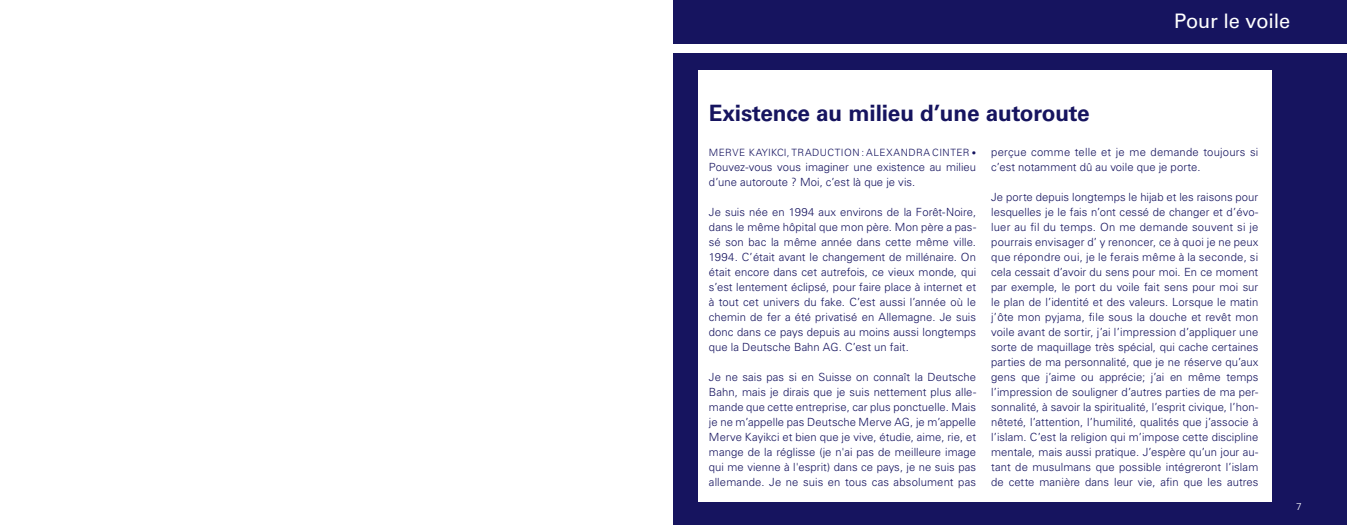
<style>
.page{position:relative;width:1347px;height:525px;background:#fff}
.page>*{position:absolute;margin:0;border:0;box-sizing:border-box;transform-origin:0 0}
.t1{font:700 22.5px "Univers LT Std";letter-spacing:-.005em;color:#16145f}
.t2{font:20px "Univers LT Std";letter-spacing:-.01em;color:#fff}
.t3{font:300 11.25px/15px "Univers LT Std";letter-spacing:.005em;color:#16145f;text-align:justify}
.t4{font:300 10px "Univers LT Std";letter-spacing:.05em;color:#16145f}
.t5{font:300 10px "Univers LT Std";color:#fff}
.s1{font-size:8.75px}
</style>
<div class="page">
<div style="left:673px;top:54px;width:673px;height:470px;background:#16145f"></div>
<div style="left:698px;top:70px;width:573px;height:432px;background:#fff"></div>
<div style="left:673px;top:0;width:673px;height:43px;background:#16145f"></div>
<h1 class="t1" style="left:709px;top:100px;width:382px">Existence au milieu d’une autoroute</h1>
<h2 class="t2" style="left:1174px;top:9px;width:118px">Pour le voile</h2>
<p class="t4" style="left:709px;top:146px;width:269px">Merve Kayikci, Traduction : Alexandra Cinter <span class="s1">•</span></p>
<p class="t3" style="left:709px;top:159px;width:269px">Pouvez-vous vous imaginer une existence au milieu d’une autoroute ? Moi, c’est là que je vis.</p>
<p class="t3" style="left:709px;top:204px;width:269px">Je suis née en 1994 aux environs de la Forêt-Noire, dans le même hôpital que mon père. Mon père a pas&shy;sé son bac la même année dans cette même ville.<br>1994. C’était avant le changement de millénaire. On était encore dans cet autrefois, ce vieux monde, qui s’est lentement éclipsé, pour faire place à internet et à tout cet univers du fake. C’est aussi l’année où le chemin de fer a été privatisé en Allemagne. Je suis donc dans ce pays depuis au moins aussi longtemps que la Deutsche Bahn AG. C’est un fait.</p>
<p class="t3" style="left:709px;top:369px;width:269px">Je ne sais pas si en Suisse on connaît la Deutsche Bahn, mais je dirais que je suis nettement plus alle&shy;mande que cette entreprise, car plus ponctuelle. Mais je ne m’appelle pas Deutsche Merve AG, je m’appelle Merve Kayikci et bien que je vive, étudie, aime, rie, et mange de la réglisse (je n'ai pas de meilleure image qui me vienne à l'esprit) dans ce pays, je ne suis pas allemande. Je ne suis en tous cas absolument pas</p>
<p class="t3" style="left:991px;top:144px;width:269px">perçue comme telle et je me demande toujours si c’est notamment dû au voile que je porte.</p>
<p class="t3" style="left:991px;top:189px;width:269px">Je porte depuis longtemps le hijab et les raisons pour lesquelles je le fais n’ont cessé de changer et d’évo&shy;luer au fil du temps. On me demande souvent si je pourrais envisager d’ y renoncer, ce à quoi je ne peux que répondre oui, je le ferais même à la seconde, si cela cessait d’avoir du sens pour moi. En ce moment par exemple, le port du voile fait sens pour moi sur le plan de l’identité et des valeurs. Lorsque le matin j’ôte mon pyjama, file sous la douche et revêt mon voile avant de sortir, j’ai l’impression d’appliquer une sorte de maquillage très spécial, qui cache certaines parties de ma personnalité, que je ne réserve qu’aux gens que j’aime ou apprécie; j’ai en même temps l’impression de souligner d’autres parties de ma per&shy;sonnalité, à savoir la spiritualité, l’esprit civique, l’hon&shy;nêteté, l’attention, l’humilité, qualités que j’associe à l’islam. C’est la religion qui m’impose cette discipline mentale, mais aussi pratique. J’espère qu’un jour au&shy;tant de musulmans que possible intégreront l’islam de cette manière dans leur vie, afin que les autres</p>
<p class="t5" style="left:1296px;top:499px;width:7px">7</p>
</div>
